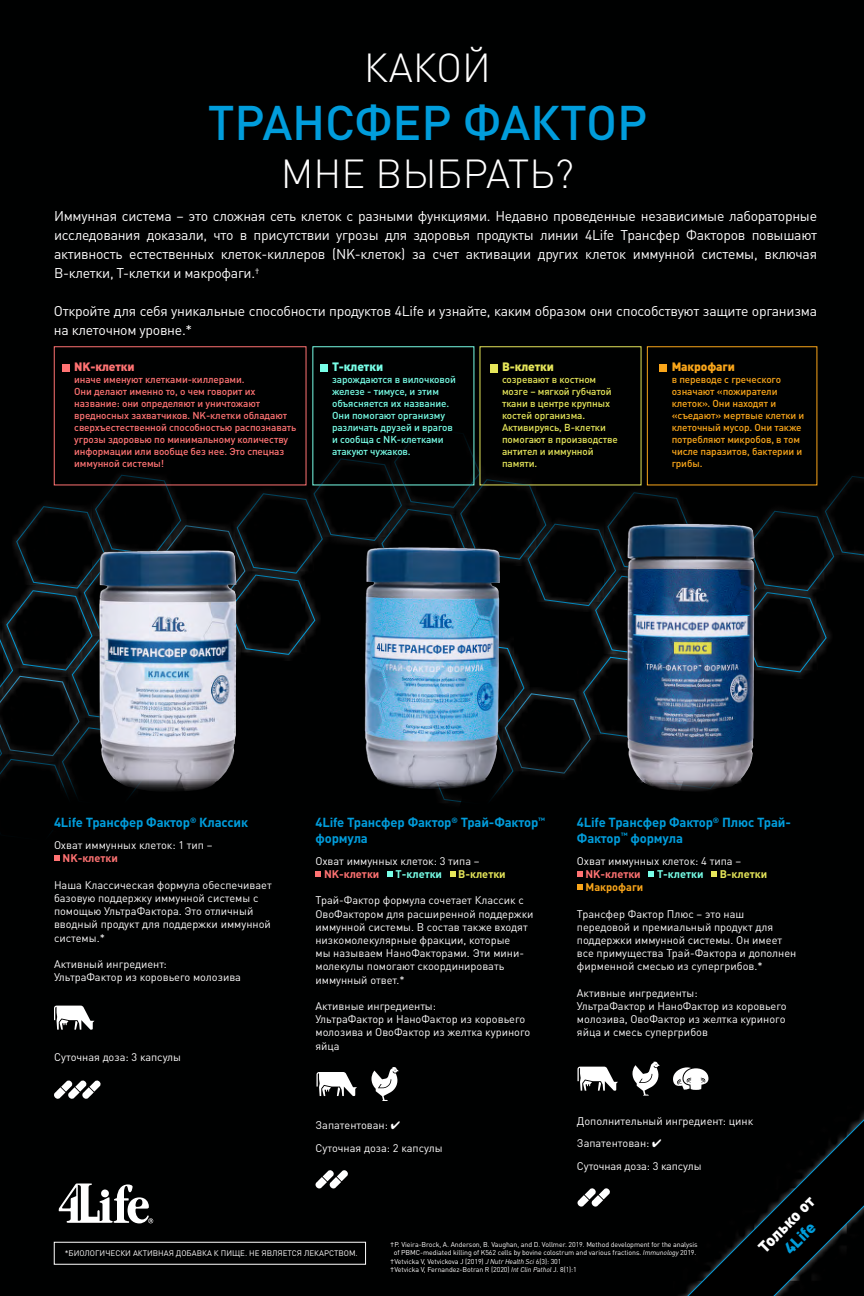
<style>
.page{position:relative;width:864px;height:1296px;background:#000101}
.page>*{position:absolute;margin:0;border:0;box-sizing:border-box;transform-origin:0 0}
.t1{font:500 48px "DIN Pro";letter-spacing:-.005em;color:#009ddc}
.t2{font:300 40px "DIN Pro";color:#fff}
.t3{font:900 16px "DIN Pro";color:#fff}
.t4{font:900 16px "DIN Pro";color:#009ddc}
.t5{font:14px/19px "DIN Pro";letter-spacing:-.02em;color:#fff;text-align:justify}
.t6{font:700 13px/15.6px "DIN Pro";letter-spacing:-.01em;color:#009ddc}
.t7{font:900 12px "DIN Pro";letter-spacing:-.01em;color:#ff7373}
.t8{font:900 12px "DIN Pro";letter-spacing:-.01em;color:#faa61a}
.t9{font:900 12px "DIN Pro";letter-spacing:-.01em;color:#e6e65a}
.t10{font:900 12px "DIN Pro";letter-spacing:-.01em;color:#78ffe8}
.t11{font:11px/13.2px "DIN Pro";color:#fff}
.t12{font:700 11px "DIN Pro";color:#ff7373}
.t13{font:700 11px "DIN Pro";color:#78ffe8}
.t14{font:700 11px "DIN Pro";color:#e6e65a}
.t15{font:700 11px "DIN Pro";color:#faa61a}
.t16{font:500 10px/12px "DIN Pro";letter-spacing:-.01em;color:#ff7373}
.t17{font:500 10px/12px "DIN Pro";letter-spacing:-.01em;color:#faa61a}
.t18{font:500 10px/12px "DIN Pro";letter-spacing:-.01em;color:#78ffe8}
.t19{font:500 10px/12px "DIN Pro";letter-spacing:-.01em;color:#e6e65a}
.t20{font:8px "DIN Pro";color:#fff}
.t21{font:7px "DIN Pro";letter-spacing:-.01em;color:#fff}
.s1{font-style:italic}
</style>
<div class="page">
<div style="left:480px;top:346px;width:161px;height:139px;border:1px solid #e6e65a"></div>
<div style="left:388px;top:421px;width:98px;height:93px;background:#000101"></div>
<svg style="left:59px;top:1184px;width:94px;height:39px"></svg>
<svg style="left:680px;top:1112px;width:184px;height:184px"></svg>
<div style="left:62px;top:364px;width:8px;height:8px;background:#ff7373"></div>
<div style="left:490px;top:364px;width:8px;height:9px;background:#e6e65a"></div>
<div style="left:320px;top:364px;width:8px;height:8px;background:#78ffe8"></div>
<img style="left:0;top:427px;width:864px;height:376px">
<svg style="left:54px;top:855px;width:6px;height:6px"></svg>
<svg style="left:315px;top:871px;width:6px;height:6px"></svg>
<svg style="left:387px;top:871px;width:6px;height:6px"></svg>
<svg style="left:450px;top:871px;width:6px;height:6px"></svg>
<svg style="left:54px;top:1006px;width:41px;height:24px"></svg>
<svg style="left:317px;top:1072px;width:40px;height:24px"></svg>
<svg style="left:371px;top:1067px;width:27px;height:34px"></svg>
<svg style="left:54px;top:1080px;width:47px;height:19px"></svg>
<svg style="left:315px;top:1170px;width:33px;height:19px"></svg>
<svg style="left:577px;top:871px;width:6px;height:6px"></svg>
<svg style="left:648px;top:871px;width:6px;height:6px"></svg>
<svg style="left:711px;top:871px;width:6px;height:6px"></svg>
<svg style="left:577px;top:884px;width:6px;height:6px"></svg>
<svg style="left:578px;top:1067px;width:40px;height:24px"></svg>
<svg style="left:632px;top:1062px;width:27px;height:34px"></svg>
<svg style="left:673px;top:1067px;width:35px;height:23px"></svg>
<svg style="left:577px;top:1188px;width:33px;height:19px"></svg>
<div style="left:660px;top:364px;width:7px;height:8px;background:#faa61a"></div>
<h2 class="t2" style="left:364px;top:37px;width:129px">КАКОЙ</h2>
<h1 class="t1" style="left:208px;top:84px;width:441px">ТРАНСФЕР ФАКТОР</h1>
<h2 class="t2" style="left:281px;top:143px;width:295px">МНЕ ВЫБРАТЬ?</h2>
<p class="t5" style="left:54px;top:206px;width:765px">Иммунная система – это сложная сеть клеток с разными функциями. Недавно проведенные независимые лабораторные исследования доказали, что в присутствии угрозы для здоровья продукты линии 4Life Трансфер Факторов повышают активность естественных клеток-киллеров (NK-клеток) за счет активации других клеток иммунной системы, включая B-клетки, Т-клетки и макрофаги.<sup>†</sup></p>
<p class="t5" style="left:54px;top:301px;width:765px">Откройте для себя уникальные способности продуктов 4Life и узнайте, каким образом они способствуют защите организма на клеточном уровне.*</p>
<p class="t7" style="left:74px;top:359px;width:62px">NK-клетки</p>
<p class="t16" style="left:74px;top:373px;width:224px">иначе именуют клетками-киллерами.<br>Они делают именно то, о чем говорит их название: они определяют и уничтожают вредносных захватчиков. NK-клетки обладают сверхъестественной способностью распознавать угрозы здоровью по минимальному количеству информации или вообще без нее. Это спецназ иммунной системы!</p>
<p class="t10" style="left:332px;top:358px;width:53px">T-клетки</p>
<p class="t18" style="left:332px;top:372px;width:125px">зарождаются в вилочковой железе - тимусе, и этим объясняется их название.<br>Они помогают организму различать друзей и врагов и сообща с NK-клетками атакуют чужаков.</p>
<p class="t9" style="left:502px;top:358px;width:53px">B-клетки</p>
<p class="t19" style="left:502px;top:372px;width:117px">созревают в костном мозге – мягкой губчатой ткани в центре крупных костей организма.<br>Активируясь, B-клетки помогают в производстве антител и иммунной памяти.</p>
<p class="t8" style="left:672px;top:358px;width:65px">Макрофаги</p>
<p class="t17" style="left:672px;top:372px;width:134px">в переводе с греческого означают «пожиратели клеток». Они находят и «съедают» мертвые клетки и клеточный мусор. Они также потребляют микробов, в том числе паразитов, бактерии и грибы.</p>
<p class="t6" style="left:54px;top:814px;width:196px">4Life Трансфер Фактор<sup>®</sup> Классик</p>
<p class="t11" style="left:54px;top:837px;width:160px">Охват иммунных клеток: 1 тип –</p>
<p class="t12" style="left:63px;top:851px;width:57px">NK-клетки</p>
<p class="t11" style="left:54px;top:877px;width:219px">Наша Классическая формула обеспечивает базовую поддержку иммунной системы с помощью УльтраФактора. Это отличный вводный продукт для поддержки иммунной системы.*</p>
<p class="t11" style="left:54px;top:956px;width:189px">Активный ингредиент:<br>УльтраФактор из коровьего молозива</p>
<p class="t11" style="left:54px;top:1049px;width:129px">Суточная доза: 3 капсулы</p>
<p class="t6" style="left:315px;top:814px;width:231px">4Life Трансфер Фактор<sup>®</sup> Трай-Фактор<sup>™ </sup>формула</p>
<p class="t11" style="left:315px;top:853px;width:166px">Охват иммунных клеток: 3 типа –</p>
<p class="t12" style="left:324px;top:866px;width:57px">NK-клетки</p>
<p class="t13" style="left:396px;top:866px;width:48px">T-клетки</p>
<p class="t14" style="left:458px;top:866px;width:49px">B-клетки</p>
<p class="t11" style="left:315px;top:893px;width:220px">Трай-Фактор формула сочетает Классик с ОвоФактором для расширенной поддержки иммунной системы. В состав также входят низкомолекулярные фракции, которые<br>мы называем НаноФакторами. Эти мини&shy;молекулы помогают скоординировать иммунный ответ.*</p>
<p class="t11" style="left:315px;top:998px;width:216px">Активные ингредиенты:<br>УльтраФактор и НаноФактор из коровьего молозива и ОвоФактор из желтка куриного яйца</p>
<p class="t11" style="left:315px;top:1113px;width:129px;line-height:22.2px">Запатентован:️ ✔<br>Суточная доза: 2 капсулы</p>
<p class="t6" style="left:577px;top:814px;width:216px">4Life Трансфер Фактор<sup>®</sup> Плюс Трай-<br>Фактор<sup>™</sup> формула</p>
<p class="t11" style="left:577px;top:853px;width:166px">Охват иммунных клеток: 4 типа –</p>
<p class="t12" style="left:585px;top:866px;width:57px">NK-клетки</p>
<p class="t13" style="left:657px;top:866px;width:48px">T-клетки</p>
<p class="t14" style="left:720px;top:866px;width:49px">B-клетки</p>
<p class="t15" style="left:585px;top:880px;width:59px">Макрофаги</p>
<p class="t11" style="left:577px;top:906px;width:221px">Трансфер Фактор Плюс – это наш передовой и премиальный продукт для поддержки иммунной системы. Он имеет все примущества Трай-Фактора и дополнен фирменной смесью из супергрибов.*</p>
<p class="t11" style="left:577px;top:985px;width:211px">Активные ингредиенты:<br>УльтраФактор и НаноФактор из коровьего молозива, ОвоФактор из желтка куриного яйца и смесь супергрибов</p>
<p class="t11" style="left:577px;top:1109px;width:178px;line-height:22.2px">Дополнительный ингредиент: цинк<br>Запатентован:️ ✔<br>Суточная доза: 3 капсулы</p>
<p class="t20" style="left:65px;top:1247px;width:295px">*БИОЛОГИЧЕСКИ АКТИВНАЯ ДОБАВКА К ПИЩЕ. НЕ ЯВЛЯЕТСЯ ЛЕКАРСТВОМ.</p>
<p class="t21" style="left:390px;top:1239px;width:309px">†P. Vieira-Brock, A. Anderson, B. Vaughan, and D. Vollmer. 2019. Method development for the analysis</p>
<p class="t21" style="left:394px;top:1247px;width:304px">of PBMC-mediated killing of K562 cells by bovine colostrum and various fractions. <span class="s1">Immunology</span> 2019.</p>
<p class="t21" style="left:390px;top:1256px;width:173px">†Vetvicka V, Vetvickova J (2019) <span class="s1">J Nutr Health Sci</span> 6(3): 301</p>
<p class="t21" style="left:390px;top:1264px;width:188px">†Vetvicka V, Fernandez-Botran R (2020) <span class="s1">Int Clin Pathol</span> J. 8(1):1</p>
<h3 class="t3" style="left:753px;top:1242px;width:73px;rotate:-45deg">Только от</h3>
<h3 class="t4" style="left:779px;top:1243px;width:39px;rotate:-45deg">4Life</h3>
</div>
